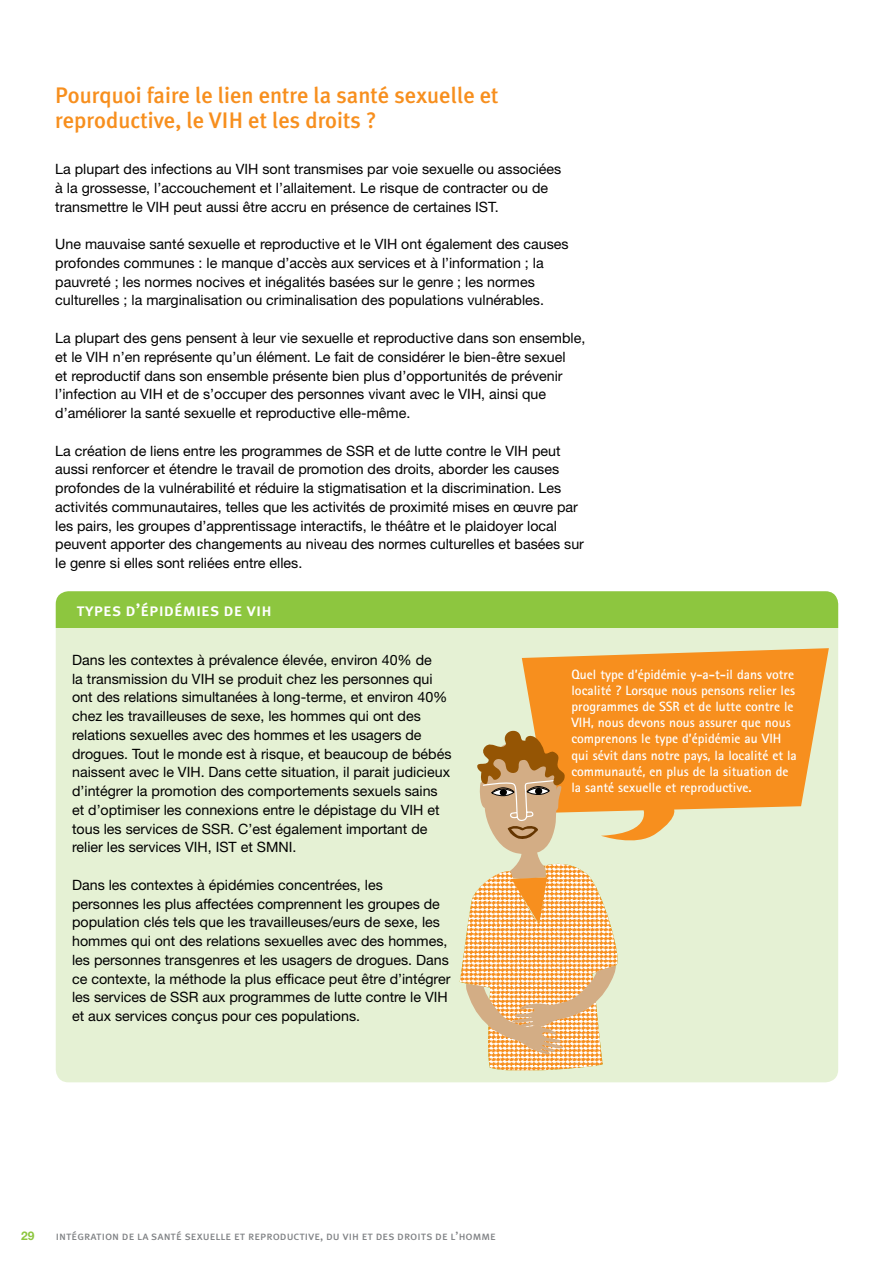
<style>
.page{position:relative;width:893px;height:1263px;background:#fff}
.page>*{position:absolute;margin:0;border:0;box-sizing:border-box;transform-origin:0 0}
.t1{font:500 22.5px/25.5px "Meta Plus";color:#f78f1e}
.t2{font:18px "Meta Plus Medium Caps";color:#fff}
.t3{font:14.25px/18.8px "Helvetica Neue";color:#000}
.t4{font:700 13.5px/16.2px "Rotis Sans Serif";color:#fff}
.t5{font:12px "Meta Plus Book Caps";color:#808285}
.t6{font:700 12px "Helvetica Neue";color:#8dc63f}
</style>
<div class="page">
<div style="left:56px;top:591px;width:782px;height:491px;background:#e5f1d4;border-radius:13px"></div>
<div style="left:56px;top:591px;width:782px;height:37px;background:#8dc63f"></div>
<svg style="left:522px;top:648px;width:307px;height:162px;background:#f49b34"></svg>
<svg style="left:460px;top:730px;width:222px;height:341px"></svg>
<h1 class="t1" style="left:55px;top:82px;width:445px">Pourquoi faire le lien entre la santé sexuelle et reproductive, le VIH et les droits ?</h1>
<p class="t3" style="left:55px;top:160px;width:507px">La plupart des infections au VIH sont transmises par voie sexuelle ou associées à la grossesse, l’accouchement et l’allaitement. Le risque de contracter ou de transmettre le VIH peut aussi être accru en présence de certaines IST.</p>
<p class="t3" style="left:55px;top:235px;width:515px">Une mauvaise santé sexuelle et reproductive et le VIH ont également des causes profondes communes : le manque d’accès aux services et à l’information ; la pauvreté ; les normes nocives et inégalités basées sur le genre ; les normes culturelles ; la marginalisation ou criminalisation des populations vulnérables.</p>
<p class="t3" style="left:55px;top:328px;width:532px">La plupart des gens pensent à leur vie sexuelle et reproductive dans son ensemble, et le VIH n’en représente qu’un élément. Le fait de considérer le bien-être sexuel<br>et reproductif dans son ensemble présente bien plus d’opportunités de prévenir l’infection au VIH et de s’occuper des personnes vivant avec le VIH, ainsi que d’améliorer la santé sexuelle et reproductive elle-même.</p>
<p class="t3" style="left:55px;top:441px;width:530px">La création de liens entre les programmes de SSR et de lutte contre le VIH peut aussi renforcer et étendre le travail de promotion des droits, aborder les causes profondes de la vulnérabilité et réduire la stigmatisation et la discrimination. Les activités communautaires, telles que les activités de proximité mises en œuvre par les pairs, les groupes d’apprentissage interactifs, le théâtre et le plaidoyer local peuvent apporter des changements au niveau des normes culturelles et basées sur le genre si elles sont reliées entre elles.</p>
<p class="t2" style="left:76px;top:599px;width:197px">types d’épidémies de vih</p>
<p class="t3" style="left:72px;top:650px;width:381px">Dans les contextes à prévalence élevée, environ 40% de<br>la transmission du VIH se produit chez les personnes qui ont des relations simultanées à long-terme, et environ 40% chez les travailleuses de sexe, les hommes qui ont des relations sexuelles avec des hommes et les usagers de drogues. Tout le monde est à risque, et beaucoup de bébés naissent avec le VIH. Dans cette situation, il parait judicieux d’intégrer la promotion des comportements sexuels sains et d’optimiser les connexions entre le dépistage du VIH et tous les services de SSR. C’est également important de relier les services VIH, IST et SMNI.</p>
<p class="t3" style="left:72px;top:875px;width:380px">Dans les contextes à épidémies concentrées, les personnes les plus affectées comprennent les groupes de population clés tels que les travailleuses/eurs de sexe, les hommes qui ont des relations sexuelles avec des hommes, les personnes transgenres et les usagers de drogues. Dans ce contexte, la méthode la plus efficace peut être d’intégrer les services de SSR aux programmes de lutte contre le VIH et aux services conçus pour ces populations.</p>
<p class="t4" style="left:571px;top:666px;width:227px">Quel type d’épidémie y-a-t-il dans votre localité ? Lorsque nous pensons relier les programmes de SSR et de lutte contre le VIH, nous devons nous assurer que nous comprenons le type d’épidémie au VIH qui sévit dans notre pays, la localité et la communauté, en plus de la situation de la santé sexuelle et reproductive.</p>
<p class="t6" style="left:21px;top:1228px;width:15px">29</p>
<p class="t5" style="left:56px;top:1229px;width:442px">intégration de la santé sexuelle et reproductive, du vih et des droits de l’homme</p>
</div>
